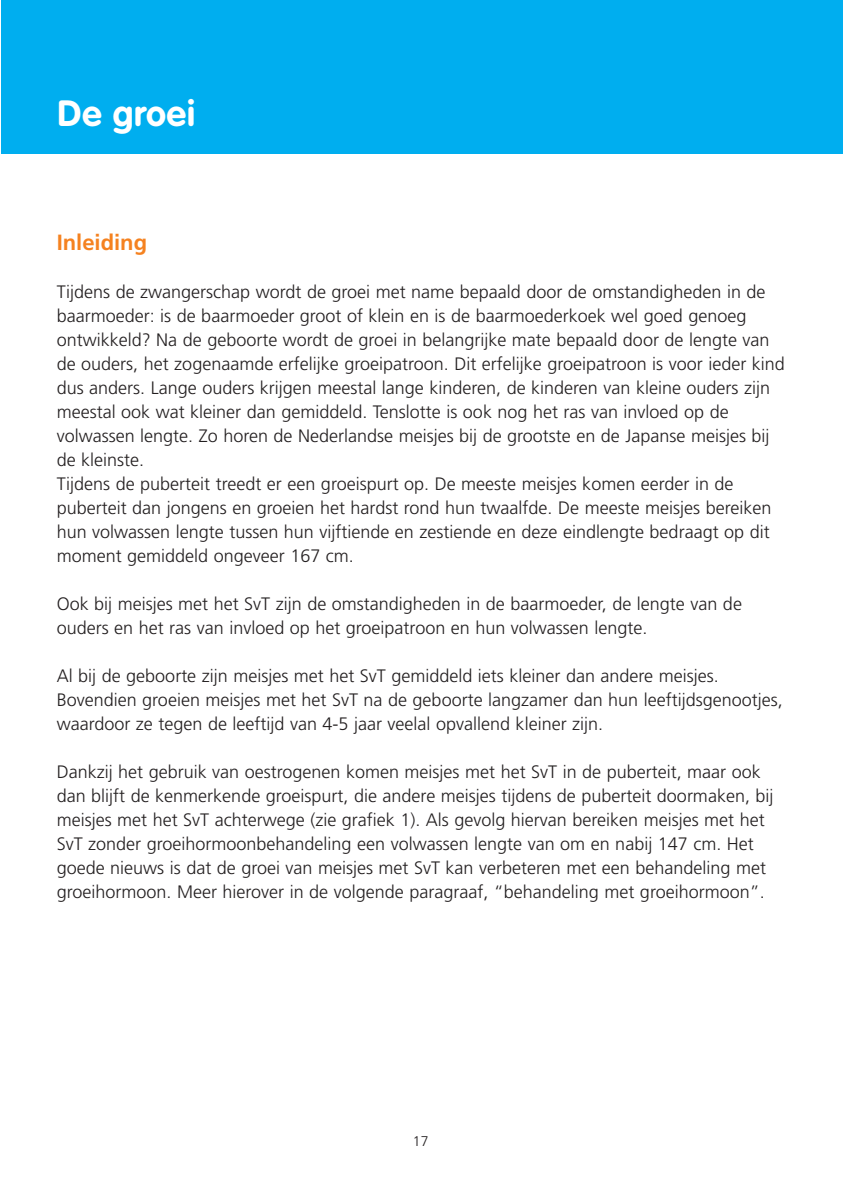
<style>
.page{position:relative;width:851px;height:1191px;background:#fff}
.page>*{position:absolute;margin:0;border:0;box-sizing:border-box;transform-origin:0 0}
.t1{font:700 36px "VAG Rounded";letter-spacing:.02em;color:#fff}
.t2{font:700 22px "Frutiger";color:#f58220}
.t3{font:300 18px/24px "Frutiger";color:#231f20}
.t4{font:300 14px "Frutiger";color:#231f20}
</style>
<div class="page">
<div style="left:1px;top:1px;width:841px;height:153px;background:#00aeef"></div>
<h1 class="t1" style="left:58px;top:98px;width:139px">De groei</h1>
<p class="t2" style="left:57px;top:233px;width:92px">Inleiding</p>
<p class="t3" style="left:57px;top:281px;width:729px">Tijdens de zwangerschap wordt de groei met name bepaald door de omstandigheden in de baarmoeder: is de baarmoeder groot of klein en is de baarmoederkoek wel goed genoeg ontwikkeld? Na de geboorte wordt de groei in belangrijke mate bepaald door de lengte van de ouders, het zogenaamde erfelijke groeipatroon. Dit erfelijke groeipatroon is voor ieder kind dus anders. Lange ouders krijgen meestal lange kinderen, de kinderen van kleine ouders zijn meestal ook wat kleiner dan gemiddeld. Tenslotte is ook nog het ras van invloed op de volwassen lengte. Zo horen de Nederlandse meisjes bij de grootste en de Japanse meisjes bij de kleinste.<br>Tijdens de puberteit treedt er een groeispurt op. De meeste meisjes komen eerder in de puberteit dan jongens en groeien het hardst rond hun twaalfde. De meeste meisjes bereiken hun volwassen lengte tussen hun vijftiende en zestiende en deze eindlengte bedraagt op dit moment gemiddeld ongeveer 167 cm.</p>
<p class="t3" style="left:57px;top:593px;width:686px">Ook bij meisjes met het SvT zijn de omstandigheden in de baarmoeder, de lengte van de ouders en het ras van invloed op het groeipatroon en hun volwassen lengte.</p>
<p class="t3" style="left:57px;top:665px;width:727px">Al bij de geboorte zijn meisjes met het SvT gemiddeld iets kleiner dan andere meisjes.<br>Bovendien groeien meisjes met het SvT na de geboorte langzamer dan hun leeftijdsgenootjes, waardoor ze tegen de leeftijd van 4-5 jaar veelal opvallend kleiner zijn.</p>
<p class="t3" style="left:57px;top:761px;width:718px">Dankzij het gebruik van oestrogenen komen meisjes met het SvT in de puberteit, maar ook dan blijft de kenmerkende groeispurt, die andere meisjes tijdens de puberteit doormaken, bij meisjes met het SvT achterwege (zie grafiek 1). Als gevolg hiervan bereiken meisjes met het SvT zonder groeihormoonbehandeling een volwassen lengte van om en nabij 147 cm. Het goede nieuws is dat de groei van meisjes met SvT kan verbeteren met een behandeling met groeihormoon. Meer hierover in de volgende paragraaf, “behandeling met groeihormoon”.</p>
<p class="t4" style="left:413px;top:1136px;width:17px">17</p>
</div>
